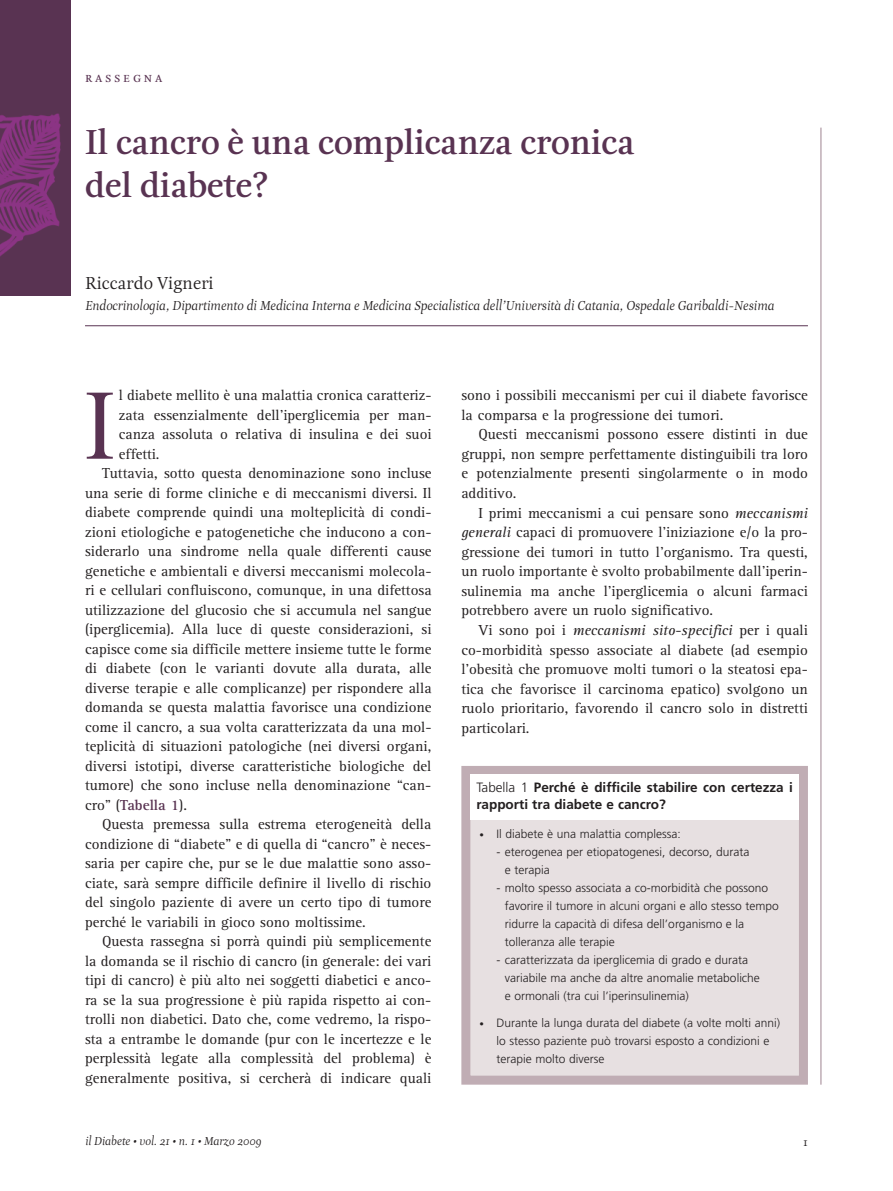
<style>
.page{position:relative;width:893px;height:1191px;background:#fff}
.page>*{position:absolute;margin:0;border:0;box-sizing:border-box;transform-origin:0 0}
.t1{font:99.15px "Rotis Serif";color:#593352}
.t2{font:700 36px/43.2px "Esta";color:#593352}
.t3{font:18px "Esta";color:#231f20}
.t4{font:15px/19.5px "Rotis Serif";color:#231f20;text-align:justify}
.t5{font:700 15px "Rotis Serif";color:#593352}
.t6{font:15px "Esta Small Caps";letter-spacing:.185em;color:#593352}
.t7{font:italic 13.5px "Esta";color:#231f20}
.t8{font:700 13.5px/16.5px "Frutiger";color:#231f20}
.t9{font:300 12px/18px "Frutiger";color:#231f20}
.t10{font:italic 12px "Esta";color:#231f20}
.t11{font:12px "Esta";color:#231f20}
.s1{font-weight:400;color:#231f20}
.s2{font-style:italic}
.s3{font-weight:300}
.s4{font-size:9px}
</style>
<div class="page">
<hr style="left:821px;top:128px;width:1px;height:956px;background:#9f8390">
<img style="left:0;top:0;width:70px;height:295px">
<hr style="left:85px;top:325px;width:723px;height:1px;background:#593352">
<div style="left:470px;top:775px;width:329px;height:300px;background:#e7e0e1"></div>
<div style="left:461px;top:766px;width:347px;height:318px;border:9px solid #c0adb4"></div>
<div style="left:470px;top:774px;width:329px;height:45px;background:#fff"></div>
<p class="t6" style="left:85px;top:68px;width:79px">rassegna</p>
<h2 class="t2" style="left:85px;top:120px;width:551px">Il cancro è una complicanza cronica del diabete?</h2>
<p class="t3" style="left:85px;top:273px;width:130px">Riccardo Vigneri</p>
<p class="t7" style="left:85px;top:298px;width:691px">Endocrinologia, Dipartimento di Medicina Interna e Medicina Specialistica dell’Università di Catania, Ospedale Garibaldi-Nesima</p>
<h1 class="t1" style="left:85px;top:393px;width:31px">I</h1>
<p class="t4" style="left:119px;top:387px;width:314px">l diabete mellito è una malattia cronica caratteriz-</p>
<p class="t4" style="left:119px;top:406px;width:314px">zata essenzialmente dell’iperglicemia per man-</p>
<p class="t4" style="left:119px;top:426px;width:314px">canza assoluta o relativa di insulina e dei suoi</p>
<p class="t4" style="left:119px;top:445px;width:42px">effetti.</p>
<p class="t4" style="left:102px;top:465px;width:331px">Tuttavia, sotto questa denominazione sono incluse</p>
<p class="t4" style="left:85px;top:484px;width:348px">una serie di forme cliniche e di meccanismi diversi. Il</p>
<p class="t4" style="left:85px;top:504px;width:348px">diabete comprende quindi una molteplicità di condi-</p>
<p class="t4" style="left:85px;top:523px;width:348px">zioni etiologiche e patogenetiche che inducono a con-</p>
<p class="t4" style="left:85px;top:543px;width:348px">siderarlo una sindrome nella quale differenti cause</p>
<p class="t4" style="left:85px;top:562px;width:348px">genetiche e ambientali e diversi meccanismi molecola-</p>
<p class="t4" style="left:85px;top:582px;width:348px">ri e cellulari confluiscono, comunque, in una difettosa</p>
<p class="t4" style="left:85px;top:601px;width:348px">utilizzazione del glucosio che si accumula nel sangue</p>
<p class="t4" style="left:85px;top:621px;width:348px">(iperglicemia). Alla luce di queste considerazioni, si</p>
<p class="t4" style="left:85px;top:640px;width:348px">capisce come sia difficile mettere insieme tutte le forme</p>
<p class="t4" style="left:85px;top:660px;width:348px">di diabete (con le varianti dovute alla durata, alle</p>
<p class="t4" style="left:85px;top:679px;width:348px">diverse terapie e alle complicanze) per rispondere alla</p>
<p class="t4" style="left:85px;top:699px;width:348px">domanda se questa malattia favorisce una condizione</p>
<p class="t4" style="left:85px;top:718px;width:348px">come il cancro, a sua volta caratterizzata da una mol-</p>
<p class="t4" style="left:85px;top:738px;width:348px">teplicità di situazioni patologiche (nei diversi organi,</p>
<p class="t4" style="left:85px;top:757px;width:348px">diversi istotipi, diverse caratteristiche biologiche del</p>
<p class="t4" style="left:85px;top:777px;width:348px">tumore) che sono incluse nella denominazione “can-</p>
<p class="t5" style="left:85px;top:800px;width:104px"><span class="s1">cro” (</span>Tabella 1<span class="s1">).</span></p>
<p class="t4" style="left:102px;top:816px;width:331px">Questa premessa sulla estrema eterogeneità della</p>
<p class="t4" style="left:85px;top:835px;width:348px">condizione di “diabete” e di quella di “cancro” è neces-</p>
<p class="t4" style="left:85px;top:855px;width:348px">saria per capire che, pur se le due malattie sono asso-</p>
<p class="t4" style="left:85px;top:874px;width:348px">ciate, sarà sempre difficile definire il livello di rischio</p>
<p class="t4" style="left:85px;top:894px;width:348px">del singolo paziente di avere un certo tipo di tumore</p>
<p class="t4" style="left:85px;top:913px;width:282px">perché le variabili in gioco sono moltissime.</p>
<p class="t4" style="left:102px;top:933px;width:331px">Questa rassegna si porrà quindi più semplicemente</p>
<p class="t4" style="left:85px;top:952px;width:348px">la domanda se il rischio di cancro (in generale: dei vari</p>
<p class="t4" style="left:85px;top:972px;width:348px">tipi di cancro) è più alto nei soggetti diabetici e anco-</p>
<p class="t4" style="left:85px;top:991px;width:348px">ra se la sua progressione è più rapida rispetto ai con-</p>
<p class="t4" style="left:85px;top:1011px;width:348px">trolli non diabetici. Dato che, come vedremo, la rispo-</p>
<p class="t4" style="left:85px;top:1030px;width:348px">sta a entrambe le domande (pur con le incertezze e le</p>
<p class="t4" style="left:85px;top:1050px;width:348px">perplessità legate alla complessità del problema) è</p>
<p class="t4" style="left:85px;top:1069px;width:348px">generalmente positiva, si cercherà di indicare quali</p>
<p class="t4" style="left:461px;top:387px;width:348px">sono i possibili meccanismi per cui il diabete favorisce la comparsa e la progressione dei tumori.</p>
<p class="t4" style="left:461px;top:426px;width:348px;text-indent:17px">Questi meccanismi possono essere distinti in due gruppi, non sempre perfettamente distinguibili tra loro e potenzialmente presenti singolarmente o in modo additivo.</p>
<p class="t4" style="left:461px;top:504px;width:348px;text-indent:17px">I primi meccanismi a cui pensare sono <span class="s2">meccanismi generali</span> capaci di promuovere l’iniziazione e/o la pro&shy;gressione dei tumori in tutto l’organismo. Tra questi, un ruolo importante è svolto probabilmente dall’iperin&shy;sulinemia ma anche l’iperglicemia o alcuni farmaci potrebbero avere un ruolo significativo.</p>
<p class="t4" style="left:461px;top:622px;width:348px;text-indent:17px">Vi sono poi i <span class="s2">meccanismi sito-specifici</span> per i quali co-morbidità spesso associate al diabete (ad esempio l’obesità che promuove molti tumori o la steatosi epa&shy;tica che favorisce il carcinoma epatico) svolgono un ruolo prioritario, favorendo il cancro solo in distretti particolari.</p>
<p class="t8" style="left:476px;top:780px;width:318px"><span class="s3">Tabella 1</span> Perché è difficile stabilire con certezza i rapporti tra diabete e cancro?</p>
<p class="t9" style="left:479px;top:825px;width:203px"><span class="s4">•</span> Il diabete è una malattia complessa:</p>
<p class="t9" style="left:505px;top:843px;width:246px;text-indent:-9px">- eterogenea per etiopatogenesi, decorso, durata e terapia</p>
<p class="t9" style="left:505px;top:879px;width:275px;text-indent:-9px">- molto spesso associata a co-morbidità che possono favorire il tumore in alcuni organi e allo stesso tempo ridurre la capacità di difesa dell’organismo e la tolleranza alle terapie</p>
<p class="t9" style="left:505px;top:951px;width:257px;text-indent:-9px">- caratterizzata da iperglicemia di grado e durata variabile ma anche da altre anomalie metaboliche e ormonali (tra cui l’iperinsulinemia)</p>
<p class="t9" style="left:496px;top:1014px;width:285px;text-indent:-17px"><span class="s4">•</span> Durante la lunga durata del diabete (a volte molti anni) lo stesso paziente può trovarsi esposto a condizioni e terapie molto diverse</p>
<p class="t10" style="left:85px;top:1133px;width:178px">il Diabete • vol. 21 • n. 1 • Marzo 2009</p>
<p class="t11" style="left:803px;top:1135px;width:6px">1</p>
</div>
